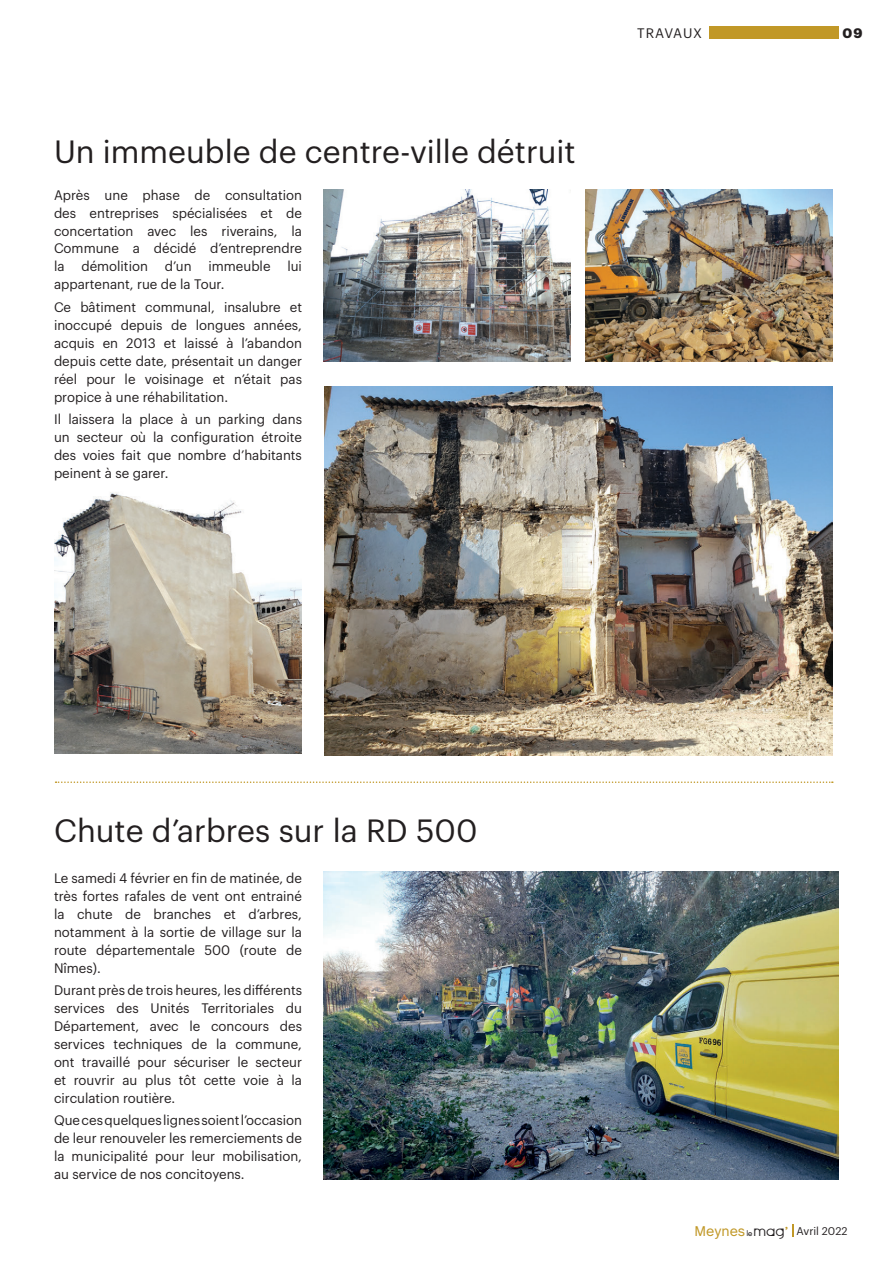
<style>
.page{position:relative;width:893px;height:1263px;background:#fff}
.page>*{position:absolute;margin:0;border:0;box-sizing:border-box;transform-origin:0 0}
.t1{font:31.5px "Graphik";color:#231f20}
.t2{font:13.5px/18px "Graphik";color:#231f20;text-align:justify}
.t3{font:13.5px "Graphik";letter-spacing:.05em;color:#231f20}
.t4{font:700 13.5px "Graphik";color:#231f20}
.t5{font:10.95px "Graphik";color:#231f20}
.s1{font-family:"Chalet";font-size:14.4px;color:#c19827}
.s2{font-family:"Seraphic Organism";font-size:13.5px}
.s3{font-family:"Stencil Std";font-size:9.45px;color:#c19827}
</style>
<div class="page">
<div style="left:709px;top:26px;width:130px;height:13px;background:#c19827"></div>
<svg style="left:792px;top:1224px;width:1px;height:13px"></svg>
<img style="left:323px;top:871px;width:516px;height:309px">
<img style="left:323px;top:189px;width:247px;height:172px">
<img style="left:54px;top:492px;width:247px;height:261px">
<img style="left:585px;top:189px;width:248px;height:172px">
<img style="left:324px;top:387px;width:509px;height:368px">
<svg style="left:56px;top:781px;width:777px;height:2px"></svg>
<h1 class="t1" style="left:54px;top:128px;width:523px">Un immeuble de centre-ville détruit</h1>
<p class="t2" style="left:54px;top:184px;width:250px">Après une phase de consultation des entreprises spécialisées et de concertation avec les riverains, la Commune a décidé d’entreprendre la démolition d’un immeuble lui appartenant, rue de la Tour.</p>
<p class="t2" style="left:54px;top:297px;width:250px">Ce bâtiment communal, insalubre et inoccupé depuis de longues années, acquis en 2013 et laissé à l’abandon depuis cette date, présentait un danger réel pour le voisinage et n’était pas propice à une réhabilitation.</p>
<p class="t2" style="left:54px;top:409px;width:250px">Il laissera la place à un parking dans un secteur où la configuration étroite des voies fait que nombre d’habitants peinent à se garer.</p>
<p class="t3" style="left:637px;top:23px;width:66px">TRAVAUX</p>
<p class="t4" style="left:843px;top:23px;width:21px">09</p>
<h1 class="t1" style="left:54px;top:806px;width:425px">Chute d’arbres sur la RD 500</h1>
<p class="t2" style="left:54px;top:867px;width:250px">Le samedi 4 février en fin de matinée, de très fortes rafales de vent ont entrainé la chute de branches et d’arbres, notamment à la sortie de village sur la route départementale 500 (route de Nîmes).</p>
<p class="t2" style="left:54px;top:980px;width:250px">Durant près de trois heures, les différents services des Unités Territoriales du Département, avec le concours des services techniques de la commune, ont travaillé pour sécuriser le secteur et rouvrir au plus tôt cette voie à la circulation routière.</p>
<p class="t2" style="left:54px;top:1110px;width:250px">Que ces quelques lignes soient l’occasion de leur renouveler les remerciements de la municipalité pour leur mobilisation, au service de nos concitoyens.</p>
<p class="t5" style="left:694px;top:1222px;width:155px"><span class="s1">Meynes</span><sub>le</sub><span class="s2">Mag</span><span class="s3">’</span> Avril 2022</p>
</div>
